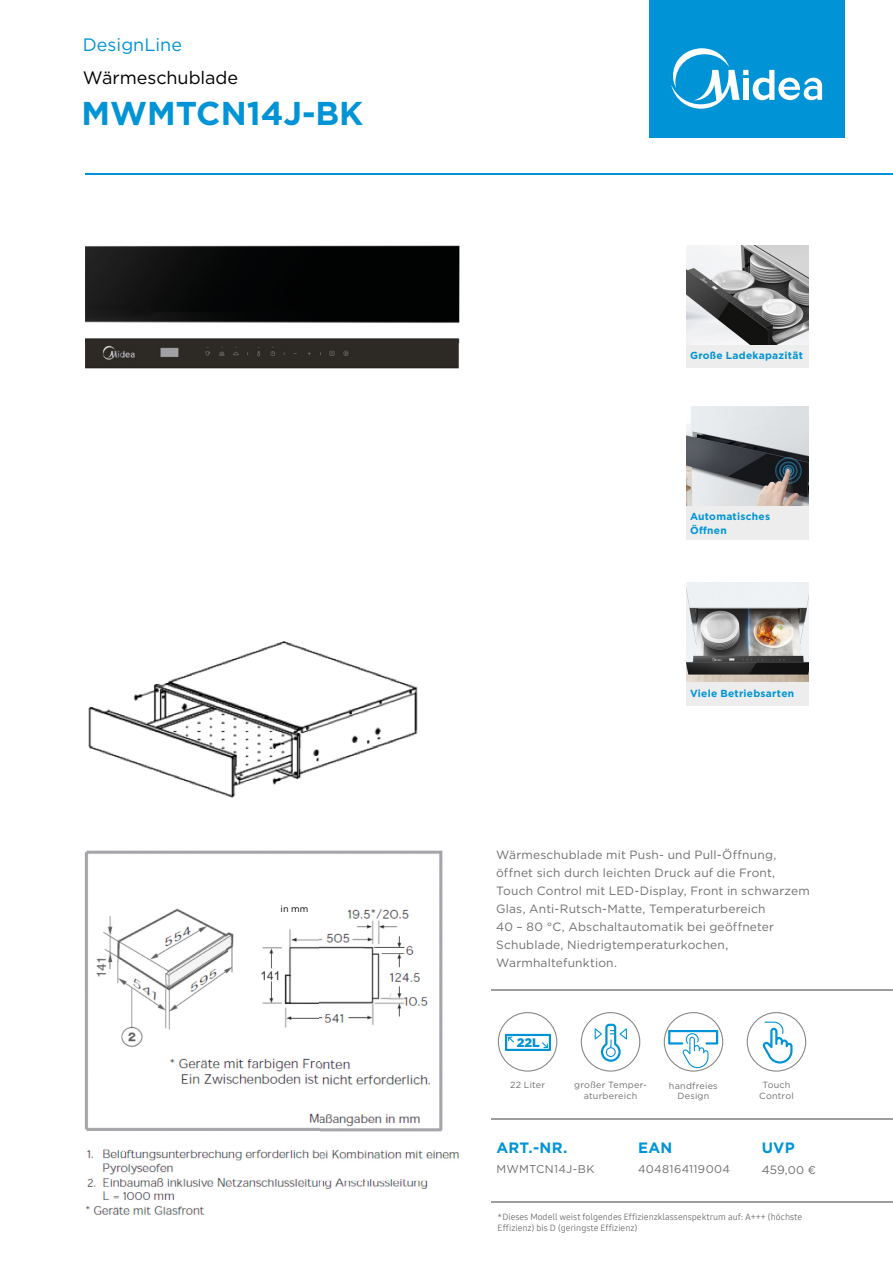
<style>
.page{position:relative;width:893px;height:1263px;background:#fff}
.page>*{position:absolute;margin:0;border:0;box-sizing:border-box;transform-origin:0 0}
.t1{font:700 33px "Gotham";color:#0094d6}
.t2{font:18px "Gotham";letter-spacing:-.005em;color:#000}
.t3{font:18px "Gotham";color:#0094d6}
.t4{font:700 15px "Gotham";letter-spacing:.01em;color:#0094d6}
.t5{font:900 12.3px "Gotham";color:#0093d6}
.t6{font:12px/18px "Gotham";letter-spacing:.015em;color:#706f6f}
.t7{font:11.25px "Gotham";letter-spacing:.03em;color:#706f6f}
.t8{font:700 10.2px/14px "Gotham";letter-spacing:.025em;color:#0094d6}
.t9{font:9px/10.8px "Samsung One 400";color:#706f6f}
.t10{font:9px/10.8px "Gotham";letter-spacing:.025em;color:#706f6f;text-align:center}
.t11{font:9px "Gotham";color:#000}
.s1{font-size:12px}
</style>
<div class="page">
<img style="left:85px;top:246px;width:375px;height:122px">
<img style="left:85px;top:338px;width:374px;height:4px">
<div style="left:649px;top:0;width:196px;height:137px;background:#0093d6"></div>
<svg style="left:671px;top:48px;width:151px;height:61px"></svg>
<hr style="left:85px;top:174px;width:808px;height:1px;background:#0094d6">
<hr style="left:491px;top:1118px;width:402px;height:1px;background:#9d9d9c">
<hr style="left:491px;top:989px;width:402px;height:1px;background:#9d9d9c">
<hr style="left:491px;top:1201px;width:402px;height:1px;background:#9d9d9c">
<div style="left:686px;top:269px;width:122px;height:99px;background:#ededed"></div>
<img style="left:686px;top:245px;width:122px;height:100px">
<div style="left:686px;top:441px;width:122px;height:99px;background:#ededed"></div>
<img style="left:686px;top:407px;width:122px;height:99px">
<div style="left:686px;top:606px;width:122px;height:99px;background:#ededed"></div>
<img style="left:686px;top:583px;width:122px;height:99px">
<svg style="left:498px;top:1012px;width:59px;height:59px"></svg>
<svg style="left:581px;top:1012px;width:59px;height:59px"></svg>
<svg style="left:664px;top:1012px;width:59px;height:59px"></svg>
<svg style="left:747px;top:1012px;width:59px;height:59px"></svg>
<img style="left:88px;top:641px;width:330px;height:157px">
<img style="left:84px;top:850px;width:375px;height:365px">
<h2 class="t3" style="left:83px;top:37px;width:101px">DesignLine</h2>
<h2 class="t2" style="left:83px;top:69px;width:157px">Wärmeschublade</h2>
<h1 class="t1" style="left:82px;top:100px;width:283px">MWMTCN14J-BK</h1>
<p class="t11" style="left:281px;top:905px;width:29px">in mm</p>
<p class="t8" style="left:690px;top:350px;width:114px">Große Ladekapazität</p>
<p class="t8" style="left:690px;top:510px;width:82px">Automatisches<br>Öffnen</p>
<p class="t8" style="left:690px;top:687px;width:106px">Viele Betriebsarten</p>
<p class="t6" style="left:496px;top:846px;width:315px">Wärmeschublade mit Push- und Pull-Öffnung, öffnet sich durch leichten Druck auf die Front, Touch Control mit LED-Display, Front in schwarzem Glas, Anti-Rutsch-Matte, Temperaturbereich<br>40 – 80 °C, Abschaltautomatik bei geöffneter Schublade, Niedrigtemperaturkochen, Warmhaltefunktion.</p>
<p class="t5" style="left:517px;top:1038px;width:25px">22L</p>
<p class="t10" style="left:510px;top:1080px;width:37px">22 Liter</p>
<p class="t10" style="left:574px;top:1080px;width:74px">großer Temper&shy;aturbereich</p>
<p class="t10" style="left:669px;top:1081px;width:50px">handfreies<br>Design</p>
<p class="t10" style="left:759px;top:1080px;width:36px">Touch<br>Control</p>
<p class="t4" style="left:497px;top:1141px;width:72px">ART.-NR.</p>
<p class="t4" style="left:638px;top:1141px;width:36px">EAN</p>
<p class="t4" style="left:762px;top:1141px;width:34px">UVP</p>
<p class="t7" style="left:497px;top:1164px;width:99px">MWMTCN14J-BK</p>
<p class="t7" style="left:638px;top:1164px;width:94px">4048164119004</p>
<p class="t7" style="left:762px;top:1164px;width:56px"><span class="s1">459</span>,00 €</p>
<p class="t9" style="left:498px;top:1212px;width:306px">*Dieses Modell weist folgendes Effizienzklassenspektrum auf: A+++ (höchste<br>Effizienz) bis D (geringste Effizienz)</p>
</div>
